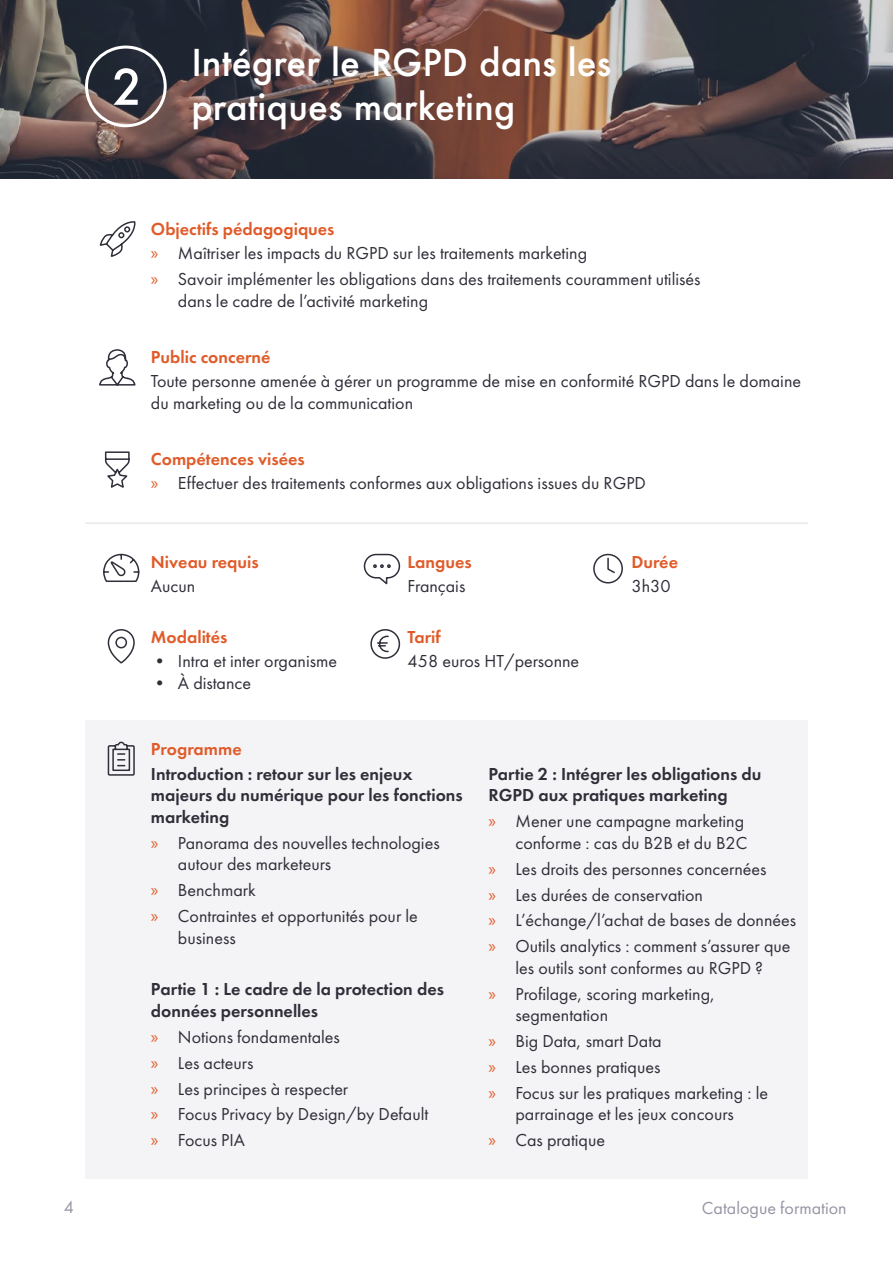
<style>
.page{position:relative;width:893px;height:1263px;background:#fff}
.page>*{position:absolute;margin:0;border:0;box-sizing:border-box;transform-origin:0 0}
.t1{font:500 54px "Futura PT";color:#fff}
.t2{font:500 36px/43.2px "Futura";color:#fff}
.t3{font:18px/25.8px "Futura PT";color:#2f2e39}
.t4{font:600 18px/21.6px "Futura PT";color:#2f2e39}
.t5{font:600 18px "Futura PT";color:#e05b29}
.t6{font:18px "Futura PT";color:#9595a4}
.s1{font-family:"Myriad Pro";color:#e05b29}
</style>
<div class="page">
<svg style="left:107px;top:629px;width:28px;height:35px"></svg>
<div style="left:85px;top:720px;width:723px;height:459px;background:#f4f4f6"></div>
<svg style="left:0;top:0;width:893px;height:179px;background:#554848"></svg>
<svg style="left:99px;top:221px;width:37px;height:36px"></svg>
<svg style="left:99px;top:349px;width:37px;height:37px"></svg>
<svg style="left:104px;top:451px;width:26px;height:37px"></svg>
<svg style="left:103px;top:553px;width:37px;height:29px"></svg>
<svg style="left:363px;top:553px;width:38px;height:32px"></svg>
<svg style="left:593px;top:553px;width:30px;height:31px"></svg>
<svg style="left:370px;top:629px;width:31px;height:30px"></svg>
<svg style="left:107px;top:741px;width:28px;height:35px"></svg>
<hr style="left:85px;top:522px;width:723px;height:2px;background:#e9e8ec">
<div style="left:85px;top:46px;width:82px;height:81px;border:3px solid #fff;border-radius:50%"></div>
<h1 class="t1" style="left:112px;top:54px;width:32px">2</h1>
<h2 class="t2" style="left:191px;top:41px;width:421px">Intégrer le RGPD dans les pratiques marketing</h2>
<p class="t5" style="left:151px;top:218px;width:185px">Objectifs pédagogiques</p>
<p class="t3" style="left:151px;top:240px;width:551px"><span class="s1">»</span> Maîtriser les impacts du RGPD sur les traitements marketing<br><span class="s1">»</span> Savoir implémenter les obligations dans des traitements couramment utilisés</p>
<p class="t3" style="left:178px;top:288px;width:252px">dans le cadre de l’activité marketing</p>
<p class="t5" style="left:151px;top:346px;width:121px">Public concerné</p>
<p class="t3" style="left:151px;top:370px;width:652px;line-height:21.6px">Toute personne amenée à gérer un programme de mise en conformité RGPD dans le domaine du marketing ou de la communication</p>
<p class="t5" style="left:151px;top:448px;width:155px">Compétences visées</p>
<p class="t3" style="left:151px;top:470px;width:496px"><span class="s1">»</span> Effectuer des traitements conformes aux obligations issues du RGPD</p>
<p class="t5" style="left:151px;top:550px;width:109px">Niveau requis</p>
<p class="t5" style="left:408px;top:550px;width:66px">Langues</p>
<p class="t5" style="left:631px;top:550px;width:48px">Durée</p>
<p class="t3" style="left:151px;top:573px;width:46px">Aucun</p>
<p class="t3" style="left:408px;top:573px;width:59px">Français</p>
<p class="t3" style="left:631px;top:573px;width:41px">3h30</p>
<p class="t5" style="left:151px;top:625px;width:78px">Modalités</p>
<p class="t5" style="left:408px;top:625px;width:35px">Tarif</p>
<p class="t3" style="left:151px;top:648px;width:188px">• Intra et inter organisme</p>
<p class="t3" style="left:151px;top:670px;width:102px">• À distance</p>
<p class="t3" style="left:408px;top:648px;width:173px">458 euros HT/personne</p>
<p class="t5" style="left:151px;top:738px;width:92px">Programme</p>
<p class="t4" style="left:151px;top:763px;width:313px">Introduction : retour sur les enjeux majeurs du numérique pour les fonctions marketing</p>
<p class="t3" style="left:178px;top:832px;width:263px;line-height:21.6px;text-indent:-27px"><span class="s1">»</span> Panorama des nouvelles technologies autour des marketeurs</p>
<p class="t3" style="left:151px;top:877px;width:268px"><span class="s1">»</span> Benchmark<br><span class="s1">»</span> Contraintes et opportunités pour le</p>
<p class="t3" style="left:178px;top:925px;width:59px">business</p>
<p class="t4" style="left:151px;top:978px;width:295px">Partie 1 : Le cadre de la protection des données personnelles</p>
<p class="t3" style="left:151px;top:1024px;width:279px"><span class="s1">»</span> Notions fondamentales<br><span class="s1">»</span> Les acteurs<br><span class="s1">»</span> Les principes à respecter<br><span class="s1">»</span> Focus Privacy by Design/by Default <span class="s1">»</span> Focus PIA</p>
<p class="t4" style="left:488px;top:763px;width:274px">Partie 2 : Intégrer les obligations du<br>RGPD aux pratiques marketing</p>
<p class="t3" style="left:488px;top:810px;width:260px;line-height:21.6px;text-align:right"><span class="s1">»</span> Mener une campagne marketing conforme : cas du B2B et du B2C</p>
<p class="t3" style="left:488px;top:856px;width:309px"><span class="s1">»</span> Les droits des personnes concernées<br><span class="s1">»</span> Les durées de conservation<br><span class="s1">»</span> L’échange/l’achat de bases de données <span class="s1">»</span> Outils analytics : comment s’assurer que</p>
<p class="t3" style="left:488px;top:955px;width:276px;text-indent:27px">les outils sont conformes au RGPD ? <span class="s1">»</span> Profilage, scoring marketing,</p>
<p class="t3" style="left:488px;top:1002px;width:281px;text-indent:27px">segmentation<br><span class="s1">»</span> Big Data, smart Data<br><span class="s1">»</span> Les bonnes pratiques<br><span class="s1">»</span> Focus sur les pratiques marketing : le</p>
<p class="t3" style="left:488px;top:1101px;width:247px;text-indent:27px">parrainage et les jeux concours <span class="s1">»</span> Cas pratique</p>
<p class="t6" style="left:64px;top:1196px;width:12px">4</p>
<p class="t6" style="left:702px;top:1197px;width:146px">Catalogue formation</p>
</div>
